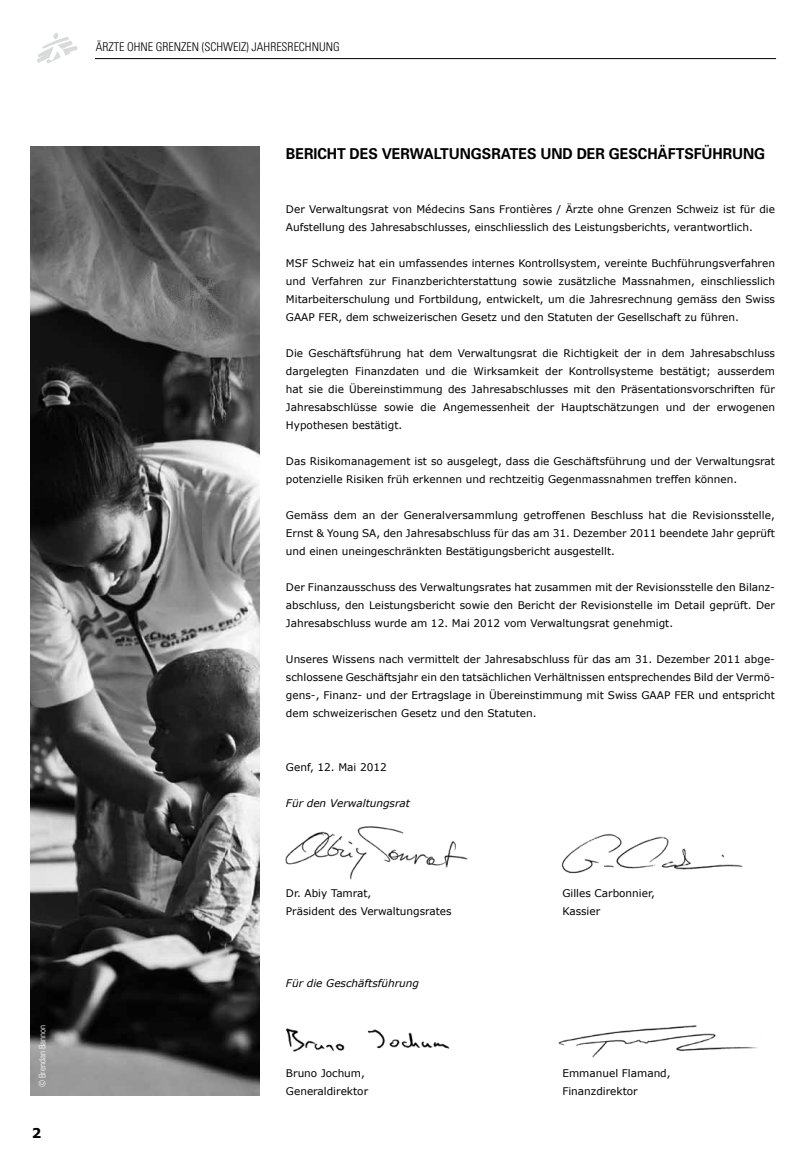
<style>
.page{position:relative;width:808px;height:1170px;background:#fff}
.page>*{position:absolute;margin:0;border:0;box-sizing:border-box;transform-origin:0 0}
.t1{font:700 15px "Univers";letter-spacing:-.005em;color:#000;scale:.95 1}
.t2{font:700 13.5px "Verdana";color:#000}
.t3{font:300 condensed 12px "Univers";color:#000}
.t4{font:10.5px/18px "Verdana";color:#000;text-align:justify}
.t5{font:italic 10.5px "Verdana";color:#000}
.t6{font:300 condensed 9px "Univers";color:#fff}
</style>
<div class="page">
<hr style="left:32px;top:58px;width:744px;height:1px;background:#000">
<div style="left:28px;top:33px;width:67px;height:34px;background:#fff"></div>
<svg style="left:37px;top:33px;width:40px;height:31px"></svg>
<img style="left:285px;top:826px;width:183px;height:54px">
<img style="left:31px;top:146px;width:228px;height:949px">
<img style="left:561px;top:833px;width:182px;height:41px">
<img style="left:285px;top:1028px;width:165px;height:24px">
<img style="left:558px;top:1025px;width:199px;height:33px">
<p class="t6" style="left:37px;top:1087px;width:64px;rotate:-90deg">© Brendan Bannon</p>
<p class="t2" style="left:32px;top:1123px;width:11px">2</p>
<p class="t3" style="left:96px;top:39px;width:245px">ÄRZTE OHNE GRENZEN (SCHWEIZ) JAHRESRECHNUNG</p>
<h1 class="t1" style="left:286px;top:144px;width:20px">BERICHT</h1>
<h1 class="t1" style="left:350px;top:144px;width:11px">DES</h1>
<h1 class="t1" style="left:382px;top:144px;width:23px">VERWA</h1>
<h1 class="t1" style="left:434px;top:144px;width:18px">LTUNGSRATES</h1>
<h1 class="t1" style="left:540px;top:144px;width:12px">UND</h1>
<h1 class="t1" style="left:577px;top:144px;width:11px">DER</h1>
<h1 class="t1" style="left:609px;top:144px;width:23px">GESCHÄFTSF</h1>
<h1 class="t1" style="left:702px;top:144px;width:24px">ÜHRUNG</h1>
<p class="t4" style="left:286px;top:200px;width:490px">Der Verwaltungsrat von Médecins Sans Frontières / Ärzte ohne Grenzen Schweiz ist für die<br>Aufstellung des Jahresabschlusses, einschliesslich des Leistungsberichts, verantwortlich.</p>
<p class="t4" style="left:286px;top:254px;width:490px">MSF Schweiz hat ein umfassendes internes Kontrollsystem, vereinte Buchführungsverfahren und Verfahren zur Finanzberichterstattung sowie zusätzliche Massnahmen, einschliesslich Mitarbeiterschulung und Fortbildung, entwickelt, um die Jahresrechnung gemäss den Swiss GAAP FER, dem schweizerischen Gesetz und den Statuten der Gesellschaft zu führen.</p>
<p class="t4" style="left:286px;top:344px;width:490px">Die Geschäftsführung hat dem Verwaltungsrat die Richtigkeit der in dem Jahresabschluss dargelegten Finanzdaten und die Wirksamkeit der Kontrollsysteme bestätigt; ausserdem hat sie die Übereinstimmung des Jahresabschlusses mit den Präsentationsvorschriften für Jahresabschlüsse sowie die Angemessenheit der Hauptschätzungen und der erwogenen Hypothesen bestätigt.</p>
<p class="t4" style="left:286px;top:452px;width:490px">Das Risikomanagement ist so ausgelegt, dass die Geschäftsführung und der Verwaltungsrat potenzielle Risiken früh erkennen und rechtzeitig Gegenmassnahmen treffen können.</p>
<p class="t4" style="left:286px;top:506px;width:490px">Gemäss dem an der Generalversammlung getroffenen Beschluss hat die Revisionsstelle, Ernst &amp; Young SA, den Jahresabschluss für das am 31. Dezember 2011 beendete Jahr geprüft und einen uneingeschränkten Bestätigungsbericht ausgestellt.</p>
<p class="t4" style="left:286px;top:578px;width:490px">Der Finanzausschuss des Verwaltungsrates hat zusammen mit der Revisionsstelle den Bilanz&shy;abschluss, den Leistungsbericht sowie den Bericht der Revisionstelle im Detail geprüft. Der Jahresabschluss wurde am 12. Mai 2012 vom Verwaltungsrat genehmigt.</p>
<p class="t4" style="left:286px;top:650px;width:490px">Unseres Wissens nach vermittelt der Jahresabschluss für das am 31. Dezember 2011 abge&shy;schlossene Geschäftsjahr ein den tatsächlichen Verhältnissen entsprechendes Bild der Vermö&shy;gens-, Finanz- und der Ertragslage in Übereinstimmung mit Swiss GAAP FER und entspricht dem schweizerischen Gesetz und den Statuten.</p>
<p class="t4" style="left:286px;top:758px;width:102px">Genf, 12. Mai 2012</p>
<p class="t5" style="left:286px;top:796px;width:126px">Für den Verwaltungsrat</p>
<p class="t4" style="left:286px;top:884px;width:87px">Dr. Abiy Tamrat,</p>
<p class="t4" style="left:562px;top:884px;width:94px">Gilles Carbonnier,</p>
<p class="t4" style="left:286px;top:902px;width:167px">Präsident des Verwaltungsrates</p>
<p class="t4" style="left:562px;top:902px;width:39px">Kassier</p>
<p class="t5" style="left:286px;top:976px;width:135px">Für die Geschäftsführung</p>
<p class="t4" style="left:286px;top:1064px;width:81px">Bruno Jochum,</p>
<p class="t4" style="left:562px;top:1064px;width:110px">Emmanuel Flamand,</p>
<p class="t4" style="left:286px;top:1082px;width:84px">Generaldirektor</p>
<p class="t4" style="left:562px;top:1082px;width:77px">Finanzdirektor</p>
</div>
